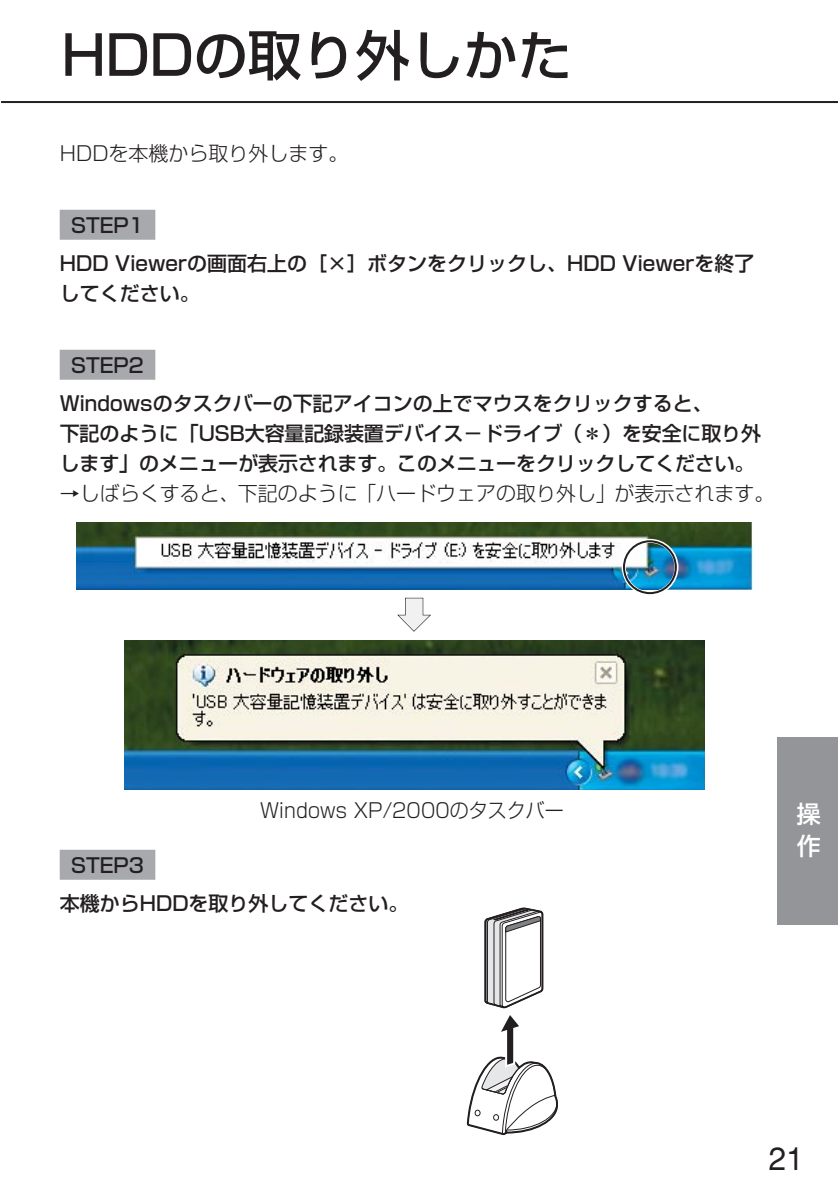
<style>
.page{position:relative;width:838px;height:1190px;background:#fff}
.page>*{position:absolute;margin:0;border:0;box-sizing:border-box;transform-origin:0 0}
.t1{font:500 54px "Shin Go";color:#231f20}
.t2{font:32px "Helvetica";color:#231f20}
.t3{font:500 24px/32px "Shin Go";color:#fff}
.t4{font:500 20px/38px "Shin Go";color:#231f20}
.t5{font:300 20px "Shin Go";color:#231f20}
.t6{font:300 20px "Shin Go";color:#231f20;scale:.95 1}
</style>
<div class="page">
<hr style="left:1px;top:101px;width:837px;height:2px;background:#231f20">
<div style="left:778px;top:737px;width:60px;height:187px;background:#939598"></div>
<div style="left:60px;top:210px;width:95px;height:30px;background:#a7a9ac"></div>
<div style="left:60px;top:350px;width:95px;height:30px;background:#a7a9ac"></div>
<div style="left:60px;top:850px;width:95px;height:30px;background:#a7a9ac"></div>
<img style="left:76px;top:522px;width:676px;height:67px">
<img style="left:124px;top:640px;width:580px;height:150px">
<svg style="left:397px;top:598px;width:34px;height:34px"></svg>
<img style="left:622px;top:539px;width:57px;height:56px">
<svg style="left:467px;top:908px;width:91px;height:227px"></svg>
<h1 class="t1" style="left:62px;top:35px;width:512px">HDDの取り外しかた</h1>
<p class="t5" style="left:60px;top:146px;width:290px">HDDを本機から取り外します。</p>
<p class="t4" style="left:60px;top:209px;width:696px;text-indent:11px">STEP1<br>HDD Viewerの画面右上の［×］ボタンをクリックし、HDD Viewerを終了</p>
<p class="t4" style="left:60px;top:277px;width:141px">してください。</p>
<p class="t4" style="left:60px;top:349px;width:654px;text-indent:11px">STEP2<br>Windowsのタスクバーの下記アイコンの上でマウスをクリックすると、</p>
<p class="t4" style="left:60px;top:421px;width:703px;line-height:30px">下記のように「USB大容量記録装置デバイス－ドライブ（＊）を安全に取り外します」のメニューが表示されます。このメニューをクリックしてください。</p>
<p class="t5" style="left:60px;top:486px;width:716px">→しばらくすると、下記のように「ハードウェアの取り外し」が表示されます。</p>
<p class="t6" style="left:260px;top:803px;width:321px">Windows XP/2000のタスクバー</p>
<p class="t4" style="left:60px;top:849px;width:350px;text-indent:11px">STEP3<br>本機からHDDを取り外してください。</p>
<p class="t3" style="left:797px;top:801px;width:25px">操作</p>
<h2 class="t2" style="left:768px;top:1147px;width:37px">21</h2>
</div>
